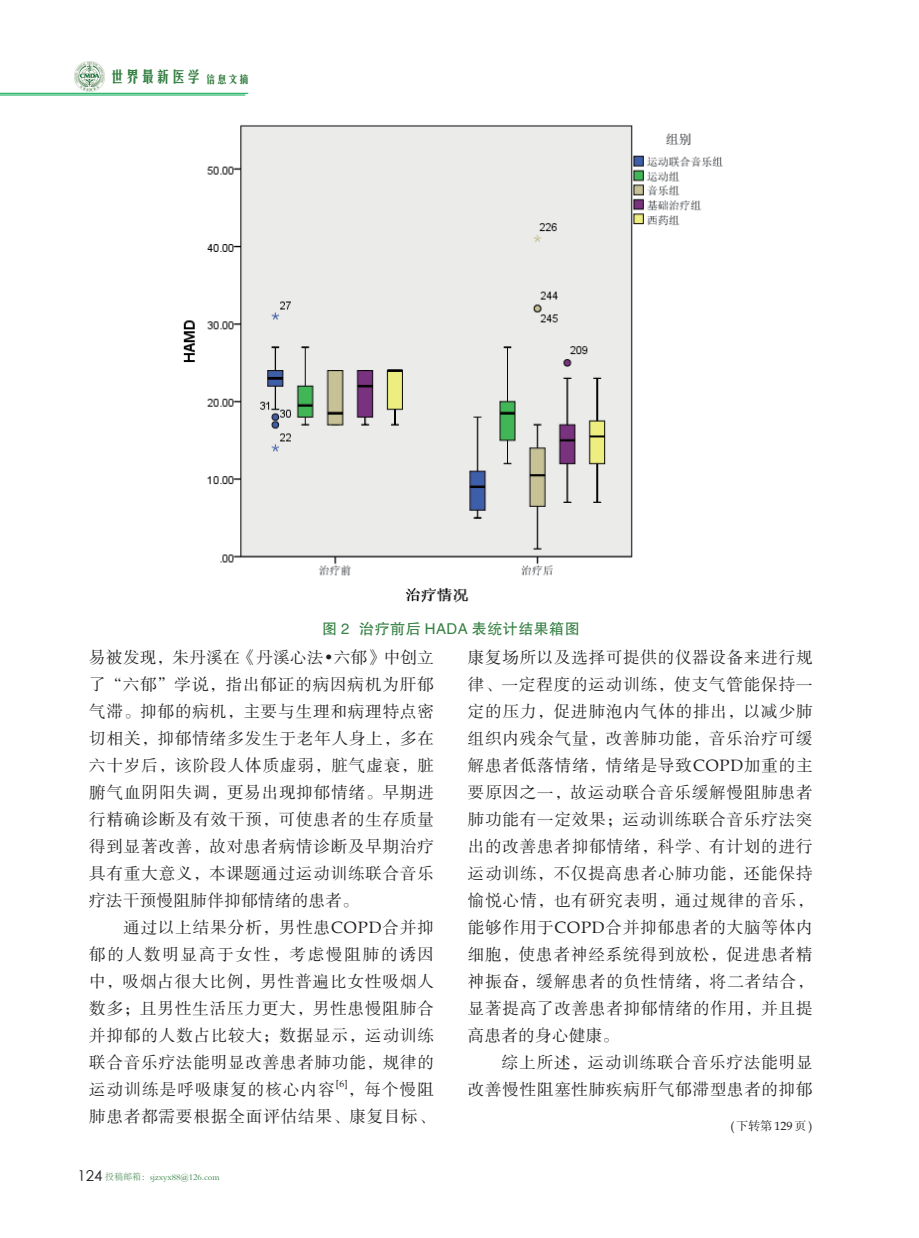
<style>
.page{position:relative;width:919px;height:1238px;background:#fff}
.page>*{position:absolute;margin:0;border:0;box-sizing:border-box;transform-origin:0 0}
.t1{font:16.5px/27px "FZSSJW GB1 0";letter-spacing:.05em;color:#231f20;text-align:justify}
.t2{font:15.3px "FZMHJW GB1 0";color:#358043}
.t3{font:15px "FZHTK GBK1 0";letter-spacing:.03em;color:#358043}
.t4{font:12px "Book Antiqua";color:#231f20}
.t5{font:9.6px "Book Antiqua";color:#231f20}
.t6{font:9px "FZKTK GBK1 0";color:#358043}
.s1{font-family:"Book Antiqua"}
.s2{font-family:"ST Xihei";font-size:15px;color:#231f20}
.s3{font-family:"Adobe Song Std";font-weight:300}
.s4{font-family:"FZSSJW GB1 0"}
</style>
<div class="page">
<img style="left:80px;top:62px;width:24px;height:30px">
<svg style="left:74px;top:64px;width:6px;height:25px"></svg>
<hr style="left:0;top:93px;width:248px;height:1px;background:#00a54f">
<hr style="left:0;top:95px;width:245px;height:1px;background:#00a54f">
<img style="left:183px;top:125px;width:540px;height:478px">
<p class="t2" style="left:110px;top:67px;width:142px">世界最新医学<sub>信息文摘</sub></p>
<p class="t3" style="left:322px;top:620px;width:259px">图 2 治疗前后 HADA 表统计结果箱图</p>
<p class="t1" style="left:89px;top:644px;width:346px">易被发现，朱丹溪在《丹溪心法<span class="s1">•</span>六郁》中创立了“六郁”学说，指出郁证的病因病机为肝郁气滞。抑郁的病机，主要与生理和病理特点密切相关，抑郁情绪多发生于老年人身上，多在六十岁后，该阶段人体质虚弱，脏气虚衰，脏腑气血阴阳失调，更易出现抑郁情绪。早期进行精确诊断及有效干预，可使患者的生存质量得到显著改善，故对患者病情诊断及早期治疗具有重大意义，本课题通过运动训练联合音乐疗法干预慢阻肺伴抑郁情绪的患者。</p>
<p class="t1" style="left:89px;top:914px;width:346px;text-indent:34px">通过以上结果分析，男性患<span class="s1">COPD</span>合并抑郁的人数明显高于女性，考虑慢阻肺的诱因中，吸烟占很大比例，男性普遍比女性吸烟人数多；且男性生活压力更大，男性患慢阻肺合并抑郁的人数占比较大；数据显示，运动训练联合音乐疗法能明显改善患者肺功能，规律的运动训练是呼吸康复的核心内容</p>
<p class="t5" style="left:336px;top:1077px;width:13px">[6]</p>
<p class="t1" style="left:89px;top:1076px;width:347px;text-align:right">，每个慢阻<br>肺患者都需要根据全面评估结果、康复目标、</p>
<p class="t6" style="left:78px;top:1171px;width:144px"><span class="s2">124</span> <span class="s3">投稿邮箱：</span>sjzxyx88@126.com</p>
<p class="t1" style="left:468px;top:644px;width:347px">康复场所以及选择可提供的仪器设备来进行规律、一定程度的运动训练，使支气管能保持一定的压力，促进肺泡内气体的排出，以减少肺组织内残余气量，改善肺功能，音乐治疗可缓解患者低落情绪，情绪是导致<span class="s1">COPD</span>加重的主要原因之一，故运动联合音乐缓解慢阻肺患者肺功能有一定效果；运动训练联合音乐疗法突出的改善患者抑郁情绪，科学、有计划的进行运动训练，不仅提高患者心肺功能，还能保持愉悦心情，也有研究表明，通过规律的音乐，能够作用于<span class="s1">COPD</span>合并抑郁患者的大脑等体内细胞，使患者神经系统得到放松，促进患者精神振奋，缓解患者的负性情绪，将二者结合，显著提高了改善患者抑郁情绪的作用，并且提高患者的身心健康。</p>
<p class="t1" style="left:468px;top:1049px;width:346px;text-align:right">综上所述，运动训练联合音乐疗法能明显<br>改善慢性阻塞性肺疾病肝气郁滞型患者的抑郁</p>
<p class="t4" style="left:730px;top:1117px;width:83px">(<span class="s4">下转第</span>129<span class="s4">页</span>)</p>
</div>
